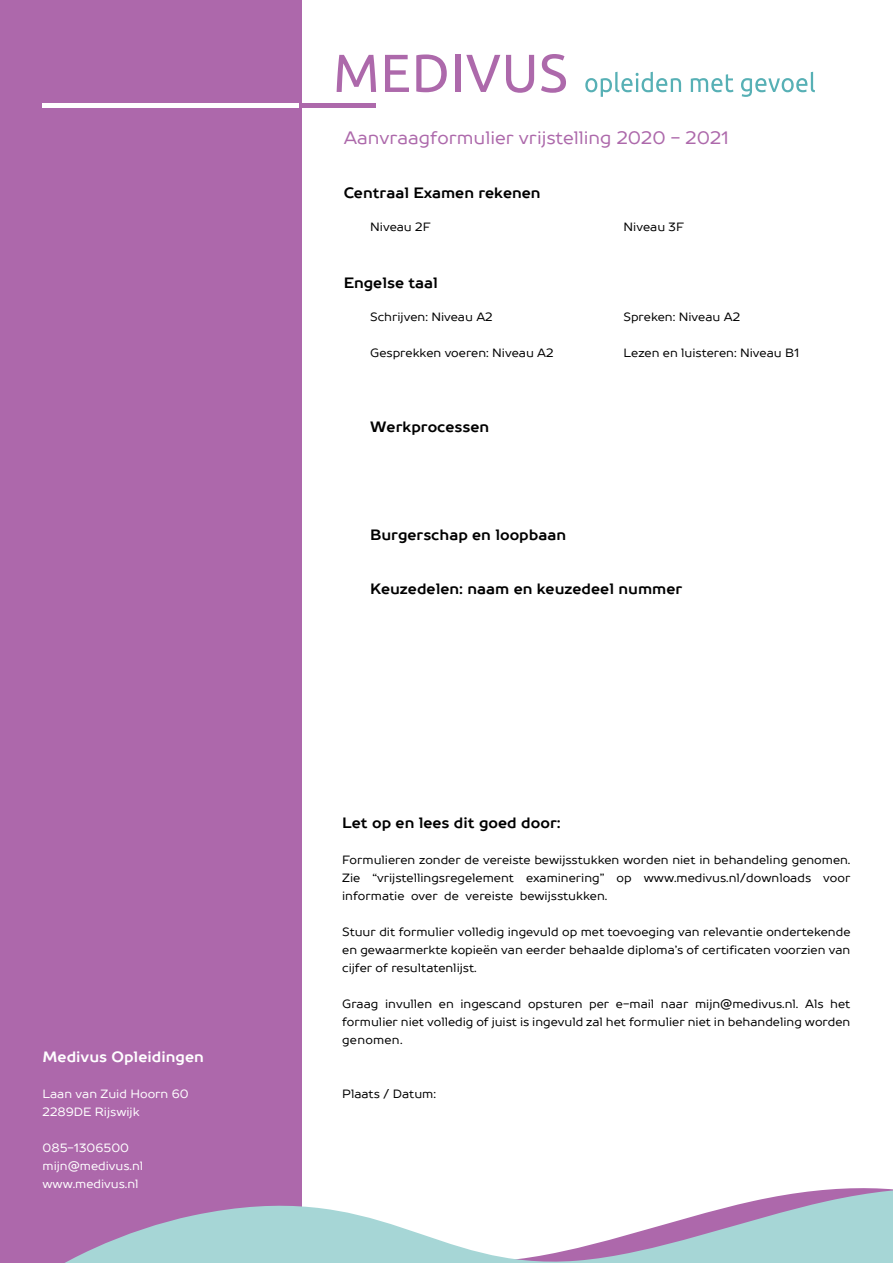
<style>
.page{position:relative;width:893px;height:1263px;background:#fff}
.page>*{position:absolute;margin:0;border:0;box-sizing:border-box;transform-origin:0 0}
.t1{font:18px "TT Prosto Sans";color:#ad69ab}
.t2{font:700 15px "TT Prosto Sans";color:#000}
.t3{font:700 15px "TT Prosto Sans";color:#fff}
.t4{font:12px/18px "TT Prosto Sans";color:#000;text-align:right}
.t5{font:12px/18px "TT Prosto Sans";color:#fff}
</style>
<div class="page">
<div style="left:0;top:0;width:301px;height:1263px;background:#ad68ab"></div>
<svg style="left:65px;top:1125px;width:828px;height:138px"></svg>
<svg style="left:337px;top:55px;width:39px;height:37px"></svg>
<svg style="left:385px;top:55px;width:24px;height:37px"></svg>
<svg style="left:416px;top:54px;width:31px;height:38px"></svg>
<div style="left:455px;top:55px;width:5px;height:37px;background:#ad69ab"></div>
<svg style="left:466px;top:55px;width:34px;height:37px"></svg>
<svg style="left:506px;top:55px;width:28px;height:38px"></svg>
<svg style="left:541px;top:54px;width:25px;height:39px"></svg>
<svg style="left:585px;top:72px;width:96px;height:25px"></svg>
<svg style="left:691px;top:74px;width:42px;height:18px"></svg>
<svg style="left:741px;top:72px;width:74px;height:25px"></svg>
<hr style="left:301px;top:103px;width:75px;height:4px;background:#ad69ab">
<hr style="left:43px;top:103px;width:256px;height:4px;background:#fff">
<p class="t3" style="left:43px;top:1047px;width:163px">Medivus Opleidingen</p>
<p class="t5" style="left:43px;top:1085px;width:148px">Laan van Zuid Hoorn 60<br>2289DE Rijswijk</p>
<p class="t5" style="left:43px;top:1139px;width:102px">085-1306500 mijn@medivus.nl www.medivus.nl</p>
<h1 class="t1" style="left:344px;top:126px;width:387px">Aanvraagformulier vrijstelling 2020 - 2021</h1>
<p class="t2" style="left:344px;top:183px;width:198px">Centraal Examen rekenen</p>
<p class="t4" style="left:370px;top:217px;width:62px">Niveau 2F</p>
<p class="t2" style="left:344px;top:273px;width:96px">Engelse taal</p>
<p class="t4" style="left:370px;top:307px;width:124px">Schrijven: Niveau A2</p>
<p class="t4" style="left:370px;top:343px;width:185px">Gesprekken voeren: Niveau A2</p>
<p class="t2" style="left:370px;top:417px;width:120px">Werkprocessen</p>
<p class="t2" style="left:370px;top:525px;width:197px">Burgerschap en loopbaan</p>
<p class="t4" style="left:624px;top:217px;width:62px">Niveau 3F</p>
<p class="t4" style="left:624px;top:307px;width:118px">Spreken: Niveau A2</p>
<p class="t4" style="left:624px;top:343px;width:177px">Lezen en luisteren: Niveau B1</p>
<p class="t2" style="left:370px;top:579px;width:314px">Keuzedelen: naam en keuzedeel nummer</p>
<p class="t2" style="left:342px;top:813px;width:220px">Let op en lees dit goed door:</p>
<p class="t4" style="left:342px;top:851px;width:510px">Formulieren zonder de vereiste bewijsstukken worden niet in behandeling genomen. voor</p>
<p class="t4" style="left:644px;top:869px;width:169px">www.medivus.nl/downloads</p>
<p class="t4" style="left:342px;top:869px;width:20px">Zie</p>
<p class="t4" style="left:372px;top:869px;width:143px">“vrijstellingsregelement</p>
<p class="t4" style="left:526px;top:869px;width:80px">examinering”</p>
<p class="t4" style="left:617px;top:869px;width:17px">op</p>
<p class="t4" style="left:342px;top:887px;width:64px">informatie</p>
<p class="t4" style="left:342px;top:923px;width:510px;text-align:justify">Stuur dit formulier volledig ingevuld op met toevoeging van relevantie ondertekende en gewaarmerkte kopieën van eerder behaalde diploma s’ of certificaten voorzien van cijfer of resultatenlijst.</p>
<p class="t4" style="left:830px;top:995px;width:22px">het</p>
<p class="t4" style="left:466px;top:887px;width:49px">vereiste</p>
<p class="t4" style="left:520px;top:887px;width:89px">bewijsstukken.</p>
<p class="t4" style="left:444px;top:887px;width:16px">de</p>
<p class="t4" style="left:411px;top:887px;width:28px">over</p>
<p class="t4" style="left:695px;top:995px;width:105px">mijn@medivus.nl.</p>
<p class="t4" style="left:342px;top:995px;width:510px;text-align:left">Graag<br>formulier niet volledig of juist is ingevuld zal het formulier niet in behandeling worden genomen.</p>
<p class="t4" style="left:385px;top:995px;width:49px">invullen</p>
<p class="t4" style="left:460px;top:995px;width:62px">ingescand</p>
<p class="t4" style="left:616px;top:995px;width:40px">e-mail</p>
<p class="t4" style="left:805px;top:995px;width:20px">Als</p>
<p class="t4" style="left:528px;top:995px;width:56px">opsturen</p>
<p class="t4" style="left:439px;top:995px;width:16px">en</p>
<p class="t4" style="left:589px;top:995px;width:22px">per</p>
<p class="t4" style="left:661px;top:995px;width:29px">naar</p>
<p class="t4" style="left:342px;top:1085px;width:95px">Plaats / Datum:</p>
</div>
